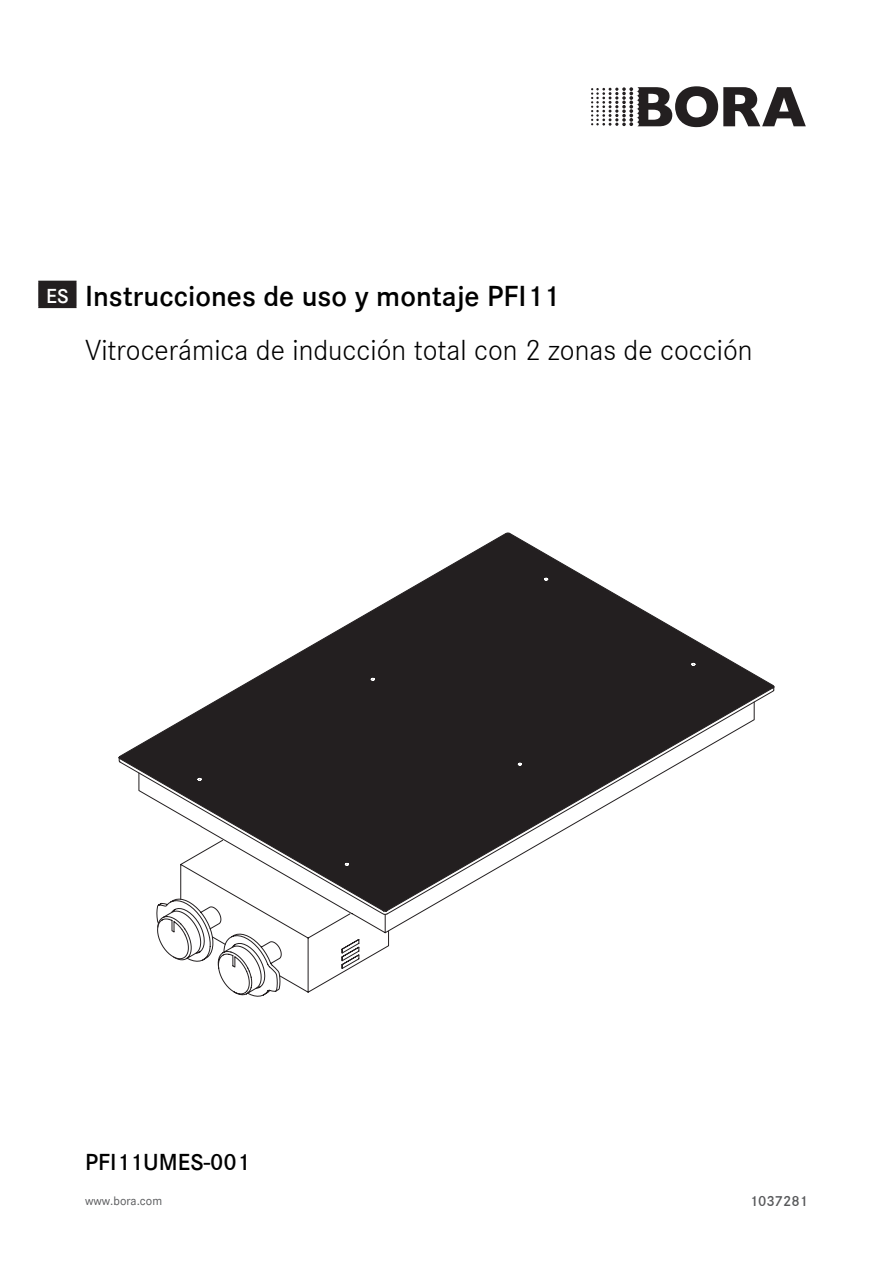
<style>
.page{position:relative;width:893px;height:1263px;background:#fff}
.page>*{position:absolute;margin:0;border:0;box-sizing:border-box;transform-origin:0 0}
.t1{font:300 30px "Corporate S";color:#000}
.t2{font:600 30px "Corporate S";color:#000}
.t3{font:600 24px "Corporate S";color:#000}
.t4{font:600 21px "Corporate S";color:#fff}
.t5{font:600 15px "Corporate S";color:#57585a}
.t6{font:12.75px "Corporate S";color:#57585a}
</style>
<div class="page">
<svg style="left:118px;top:611px;width:268px;height:146px"></svg>
<svg style="left:386px;top:690px;width:388px;height:221px"></svg>
<svg style="left:371px;top:532px;width:404px;height:158px"></svg>
<svg style="left:518px;top:762px;width:4px;height:4px"></svg>
<svg style="left:118px;top:757px;width:271px;height:240px"></svg>
<svg style="left:591px;top:86px;width:215px;height:41px"></svg>
<div style="left:39px;top:281px;width:37px;height:26px;background:#231f20"></div>
<hr style="left:38px;top:281px;width:39px;height:1px;background:#231f20">
<hr style="left:38px;top:282px;width:2px;height:25px;background:#231f20">
<hr style="left:75px;top:282px;width:2px;height:25px;background:#231f20">
<hr style="left:38px;top:307px;width:39px;height:1px;background:#231f20">
<p class="t4" style="left:46px;top:280px;width:24px">ES</p>
<p class="t2" style="left:85px;top:273px;width:476px">Instrucciones de uso y montaje PFI11</p>
<p class="t1" style="left:85px;top:329px;width:669px">Vitrocerámica de inducción total con 2 zonas de cocción</p>
<p class="t3" style="left:85px;top:1144px;width:166px">PFI11UMES-001</p>
<p class="t6" style="left:85px;top:1191px;width:79px">www.bora.com</p>
<p class="t5" style="left:750px;top:1189px;width:60px">1037281</p>
</div>
